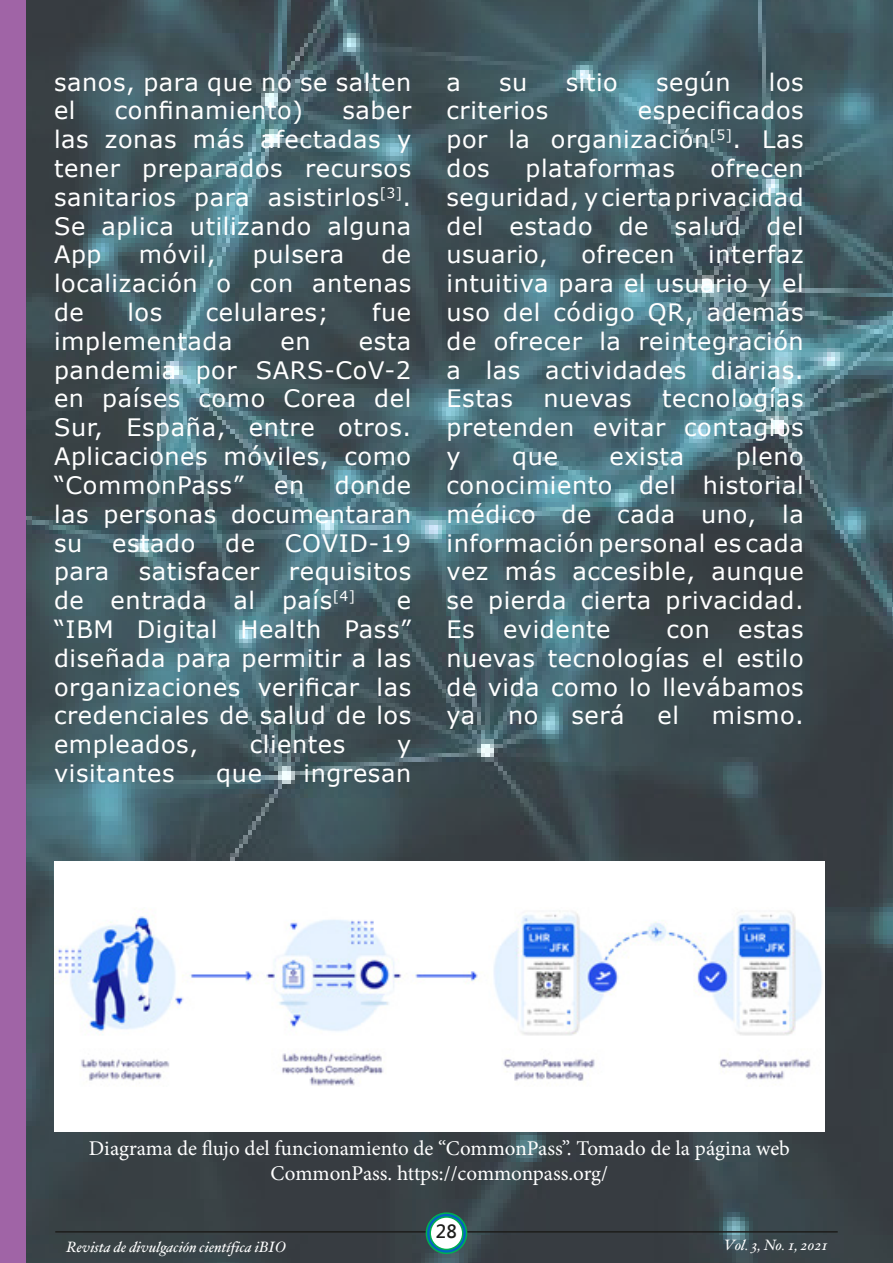
<style>
.page{position:relative;width:893px;height:1263px;background:#fff}
.page>*{position:absolute;margin:0;border:0;box-sizing:border-box;transform-origin:0 0}
.Estilo_de_párrafo_1{font:24px/28.8px "MS Reference Sans Serif";letter-spacing:.025em;color:#fff;text-align:justify}
.Estilo_de_párrafo_1-2{font:21px/25.2px "Minion Pro";letter-spacing:-.005em;color:#fff;text-align:center}
.t1{font:700 18px "Microsoft Jheng Hei";color:#1d1d1b}
.t2{font:italic 15px "Hoefler Text";color:#fff}
.t3{font:italic 15px "Hoefler Text";color:#fff}
</style>
<div class="page">
<img style="left:26px;top:0;width:867px;height:1263px">
<div style="left:0;top:0;width:26px;height:1263px;background:#a064a6"></div>
<div style="left:54px;top:861px;width:771px;height:270px;background:#fff"></div>
<img style="left:56px;top:909px;width:766px;height:177px">
<hr style="left:55px;top:1231px;width:783px;height:1px;background:#1d1d1b">
<svg style="left:426px;top:1213px;width:41px;height:40px"></svg>
<div style="left:426px;top:1212px;width:41px;height:42px;border:2px solid #00b050;border-radius:50%"></div>
<div style="left:430px;top:1217px;width:33px;height:32px;background:#fff;border-radius:50%"></div>
<div style="left:429px;top:1216px;width:34px;height:34px;border:2px solid #00b050;border-radius:50%"></div>
<p class="Estilo_de_párrafo_1" style="left:54px;top:67px;width:359px">sanos, para que no se salten el</p>
<p class="Estilo_de_párrafo_1" style="left:115px;top:96px;width:190px">confinamiento)</p>
<p class="Estilo_de_párrafo_1" style="left:54px;top:96px;width:359px;text-indent:288px">saber las zonas más afectadas y tener preparados recursos sanitarios para asistirlos<sup>[3]</sup>.<br>Se aplica utilizando alguna App</p>
<p class="Estilo_de_párrafo_1" style="left:139px;top:240px;width:79px">móvil,</p>
<p class="Estilo_de_párrafo_1" style="left:253px;top:240px;width:93px">pulsera</p>
<p class="Estilo_de_párrafo_1" style="left:54px;top:240px;width:359px;text-indent:327px">de localización o con antenas de</p>
<p class="Estilo_de_párrafo_1" style="left:127px;top:297px;width:36px">los</p>
<p class="Estilo_de_párrafo_1" style="left:206px;top:297px;width:124px">celulares;</p>
<p class="Estilo_de_párrafo_1" style="left:372px;top:297px;width:41px">fue</p>
<p class="Estilo_de_párrafo_1" style="left:54px;top:326px;width:180px">implementada</p>
<p class="Estilo_de_párrafo_1" style="left:281px;top:326px;width:32px">en</p>
<p class="Estilo_de_párrafo_1" style="left:54px;top:326px;width:359px;text-indent:305px">esta pandemia por SARS-CoV-2 en países como Corea del Sur, España, entre otros.</p>
<p class="Estilo_de_párrafo_1" style="left:54px;top:441px;width:359px">Aplicaciones móviles, como “CommonPass”</p>
<p class="Estilo_de_párrafo_1" style="left:54px;top:470px;width:359px;text-indent:281px">donde las personas documentaran su estado de COVID-19 para satisfacer requisitos de entrada al país<sup>[4]</sup></p>
<p class="Estilo_de_párrafo_1" style="left:274px;top:470px;width:32px">en</p>
<p class="Estilo_de_párrafo_1" style="left:54px;top:585px;width:359px;text-indent:343px">e “IBM Digital Health Pass” diseñada para permitir a las organizaciones verificar las credenciales de salud de los</p>
<p class="Estilo_de_párrafo_1" style="left:54px;top:729px;width:146px">empleados,</p>
<p class="Estilo_de_párrafo_1" style="left:250px;top:729px;width:97px">clientes</p>
<p class="Estilo_de_párrafo_1" style="left:397px;top:729px;width:16px">y</p>
<p class="Estilo_de_párrafo_1" style="left:54px;top:758px;width:122px">visitantes</p>
<p class="Estilo_de_párrafo_1" style="left:216px;top:758px;width:47px">que</p>
<p class="Estilo_de_párrafo_1" style="left:304px;top:758px;width:109px">ingresan</p>
<p class="Estilo_de_párrafo_1" style="left:446px;top:67px;width:16px">a</p>
<p class="Estilo_de_párrafo_1" style="left:499px;top:67px;width:30px">su</p>
<p class="Estilo_de_párrafo_1" style="left:566px;top:67px;width:54px">sitio</p>
<p class="Estilo_de_párrafo_1" style="left:656px;top:67px;width:76px">según</p>
<p class="Estilo_de_párrafo_1" style="left:769px;top:67px;width:36px">los</p>
<p class="Estilo_de_párrafo_1" style="left:446px;top:96px;width:103px">criterios</p>
<p class="Estilo_de_párrafo_1" style="left:446px;top:96px;width:359px;text-indent:191px">especificados por la organización<sup>[5]</sup>. Las dos</p>
<p class="Estilo_de_párrafo_1" style="left:446px;top:153px;width:359px;text-indent:264px">ofrecen seguridad, y cierta privacidad del estado de salud del usuario,</p>
<p class="Estilo_de_párrafo_1" style="left:525px;top:153px;width:151px">plataformas</p>
<p class="Estilo_de_párrafo_1" style="left:446px;top:240px;width:359px;text-indent:262px">interfaz intuitiva para el usuario y el uso del código QR, además de ofrecer la reintegración a las actividades diarias.</p>
<p class="Estilo_de_párrafo_1" style="left:446px;top:384px;width:68px">Estas</p>
<p class="Estilo_de_párrafo_1" style="left:543px;top:384px;width:90px">nuevas</p>
<p class="Estilo_de_párrafo_1" style="left:581px;top:240px;width:95px">ofrecen</p>
<p class="Estilo_de_párrafo_1" style="left:446px;top:384px;width:359px;text-indent:216px">tecnologías pretenden evitar contagios y</p>
<p class="Estilo_de_párrafo_1" style="left:446px;top:441px;width:359px;text-indent:289px">pleno conocimiento del historial médico de cada uno, la información personal es cada vez más accesible, aunque se pierda cierta privacidad.<br>Es evidente</p>
<p class="Estilo_de_párrafo_1" style="left:512px;top:441px;width:47px">que</p>
<p class="Estilo_de_párrafo_1" style="left:610px;top:441px;width:76px">exista</p>
<p class="Estilo_de_párrafo_1" style="left:446px;top:614px;width:359px;text-indent:220px">con estas nuevas tecnologías el estilo de vida como lo llevábamos ya</p>
<p class="Estilo_de_párrafo_1" style="left:508px;top:700px;width:32px">no</p>
<p class="Estilo_de_párrafo_1" style="left:571px;top:700px;width:55px">será</p>
<p class="Estilo_de_párrafo_1" style="left:657px;top:700px;width:23px">el</p>
<p class="Estilo_de_párrafo_1" style="left:712px;top:700px;width:93px">mismo.</p>
<p class="Estilo_de_párrafo_1-2" style="left:89px;top:1136px;width:702px">Diagrama de flujo del funcionamiento de “CommonPass”. Tomado de la página web<br>CommonPass. https://commonpass.org/</p>
<p class="t1" style="left:436px;top:1220px;width:23px">28</p>
<p class="t2" style="left:66px;top:1238px;width:221px">Revista de divulgación científica iBIO</p>
<p class="t3" style="left:724px;top:1235px;width:106px">Vol. 3, No. 1, 2021</p>
</div>
